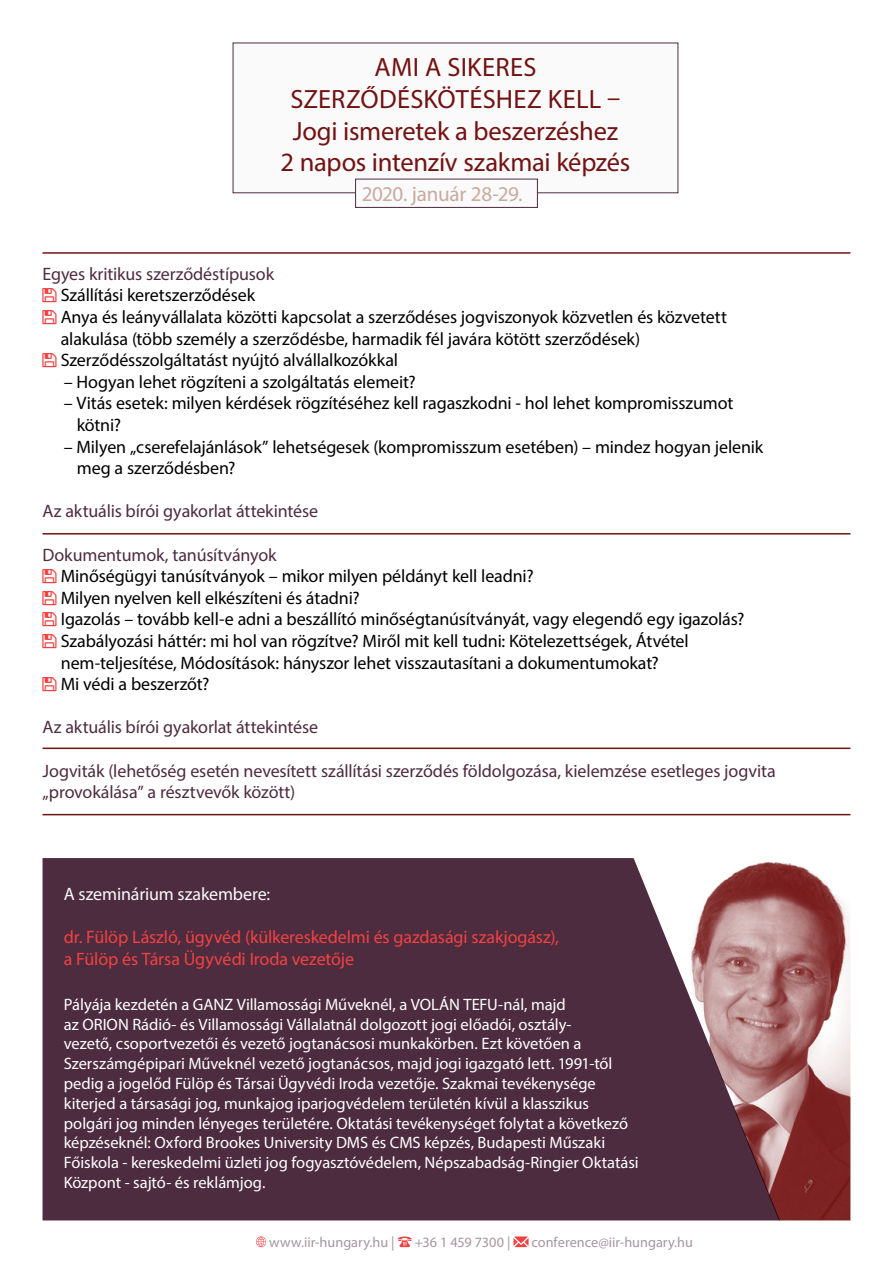
<style>
.page{position:relative;width:893px;height:1263px;background:#fff}
.page>*{position:absolute;margin:0;border:0;box-sizing:border-box;transform-origin:0 0}
.t1{font:26.55px/31.8px "Myriad Pro";letter-spacing:-.005em;color:#731212;text-align:center}
.t2{font:21.15px "Myriad Pro";letter-spacing:-.015em;color:#c8aba1}
.t3{font:18px/21.6px "Myriad Pro";letter-spacing:-.005em;color:#000}
.t4{font:18px/21.6px "Myriad Pro";letter-spacing:-.01em;color:#4d2c3f}
.t5{font:18px/21.6px "Myriad Pro";letter-spacing:-.01em;color:#f24141}
.t6{font:18px "Myriad Pro";letter-spacing:-.01em;color:#fafafa}
.t7{font:16.5px/19.8px "Myriad Pro";letter-spacing:-.005em;color:#fff}
.t8{font:14.25px "Myriad Pro";color:#a6959f}
</style>
<div class="page">
<img style="left:780px;top:862px;width:70px;height:358px">
<hr style="left:43px;top:252px;width:807px;height:2px;background:#731212">
<hr style="left:43px;top:533px;width:807px;height:1px;background:#731212">
<hr style="left:43px;top:747px;width:807px;height:2px;background:#731212">
<hr style="left:43px;top:814px;width:807px;height:1px;background:#731212">
<div style="left:233px;top:43px;width:445px;height:150px;background:#fafafa"></div>
<div style="left:356px;top:179px;width:181px;height:28px;background:#fafafa"></div>
<div style="left:355px;top:179px;width:183px;height:29px;border:1px solid #4d2c3f"></div>
<svg style="left:256px;top:1236px;width:10px;height:11px"></svg>
<svg style="left:398px;top:1236px;width:14px;height:11px"></svg>
<svg style="left:513px;top:1236px;width:16px;height:11px"></svg>
<svg style="left:43px;top:858px;width:737px;height:362px;background:#583748"></svg>
<h1 class="t1" style="left:281px;top:51px;width:351px">AMI A SIKERES<br>SZERZŐDÉSKÖTÉSHEZ KELL –<br>Jogi ismeretek a beszerzéshez<br>2 napos intenzív szakmai képzés</h1>
<p class="t2" style="left:362px;top:181px;width:162px">2020. január 28-29.</p>
<p class="t4" style="left:43px;top:263px;width:233px">Egyes kritikus szerződéstípusok</p>
<p class="t3" style="left:61px;top:284px;width:668px">Szállítási keretszerződések<br>Anya és leányvállalata közötti kapcsolat a szerződéses jogviszonyok közvetlen és közvetett alakulása (több személy a szerződésbe, harmadik fél javára kötött szerződések)<br>Szerződésszolgáltatást nyújtó alvállalkozókkal</p>
<p class="t3" style="left:64px;top:371px;width:354px">– Hogyan lehet rögzíteni a szolgáltatás elemeit?</p>
<p class="t3" style="left:77px;top:392px;width:658px;text-indent:-13px">– Vitás esetek: milyen kérdések rögzítéséhez kell ragaszkodni - hol lehet kompromisszumot kötni?</p>
<p class="t3" style="left:77px;top:435px;width:688px;text-indent:-13px">– Milyen „cserefelajánlások” lehetségesek (kompromisszum esetében) – mindez hogyan jelenik meg a szerződésben?</p>
<p class="t4" style="left:43px;top:500px;width:277px">Az aktuális bírói gyakorlat áttekintése</p>
<p class="t4" style="left:43px;top:543px;width:236px">Dokumentumok, tanúsítványok</p>
<p class="t3" style="left:61px;top:565px;width:685px">Minőségügyi tanúsítványok – mikor milyen példányt kell leadni?<br>Milyen nyelven kell elkészíteni és átadni?<br>Igazolás – tovább kell-e adni a beszállító minőségtanúsítványát, vagy elegendő egy igazolás?<br>Szabályozási háttér: mi hol van rögzítve? Miről mit kell tudni: Kötelezettségek, Átvétel nem-teljesítése, Módosítások: hányszor lehet visszautasítani a dokumentumokat?<br>Mi védi a beszerzőt?</p>
<p class="t4" style="left:43px;top:716px;width:277px">Az aktuális bírói gyakorlat áttekintése</p>
<p class="t4" style="left:43px;top:759px;width:735px">Jogviták (lehetőség esetén nevesített szállítási szerződés földolgozása, kielemzése esetleges jogvita „provokálása” a résztvevők között)</p>
<p class="t6" style="left:64px;top:883px;width:208px">A szeminárium szakembere:</p>
<p class="t5" style="left:64px;top:926px;width:497px">dr. Fülöp László, ügyvéd (külkereskedelmi és gazdasági szakjogász), a Fülöp és Társa Ügyvédi Iroda vezetője</p>
<p class="t7" style="left:64px;top:994px;width:576px">Pályája kezdetén a GANZ Villamossági Műveknél, a VOLÁN TEFU-nál, majd<br>az ORION Rádió- és Villamossági Vállalatnál dolgozott jogi előadói, osztály-<br>vezető, csoportvezetői és vezető jogtanácsosi munkakörben. Ezt követően a Szerszámgépipari Műveknél vezető jogtanácsos, majd jogi igazgató lett. 1991-től pedig a jogelőd Fülöp és Társai Ügyvédi Iroda vezetője. Szakmai tevékenysége kiterjed a társasági jog, munkajog iparjogvédelem területén kívül a klasszikus polgári jog minden lényeges területére. Oktatási tevékenységet folytat a következő képzéseknél: Oxford Brookes University DMS és CMS képzés, Budapesti Műszaki Főiskola - kereskedelmi üzleti jog fogyasztóvédelem, Népszabadság-Ringier Oktatási Központ - sajtó- és reklámjog.</p>
<p class="t8" style="left:269px;top:1233px;width:127px">www.iir-hungary.hu |</p>
<p class="t8" style="left:415px;top:1233px;width:97px">+36 1 459 7300 |</p>
<p class="t8" style="left:532px;top:1233px;width:163px">conference@iir-hungary.hu</p>
</div>
